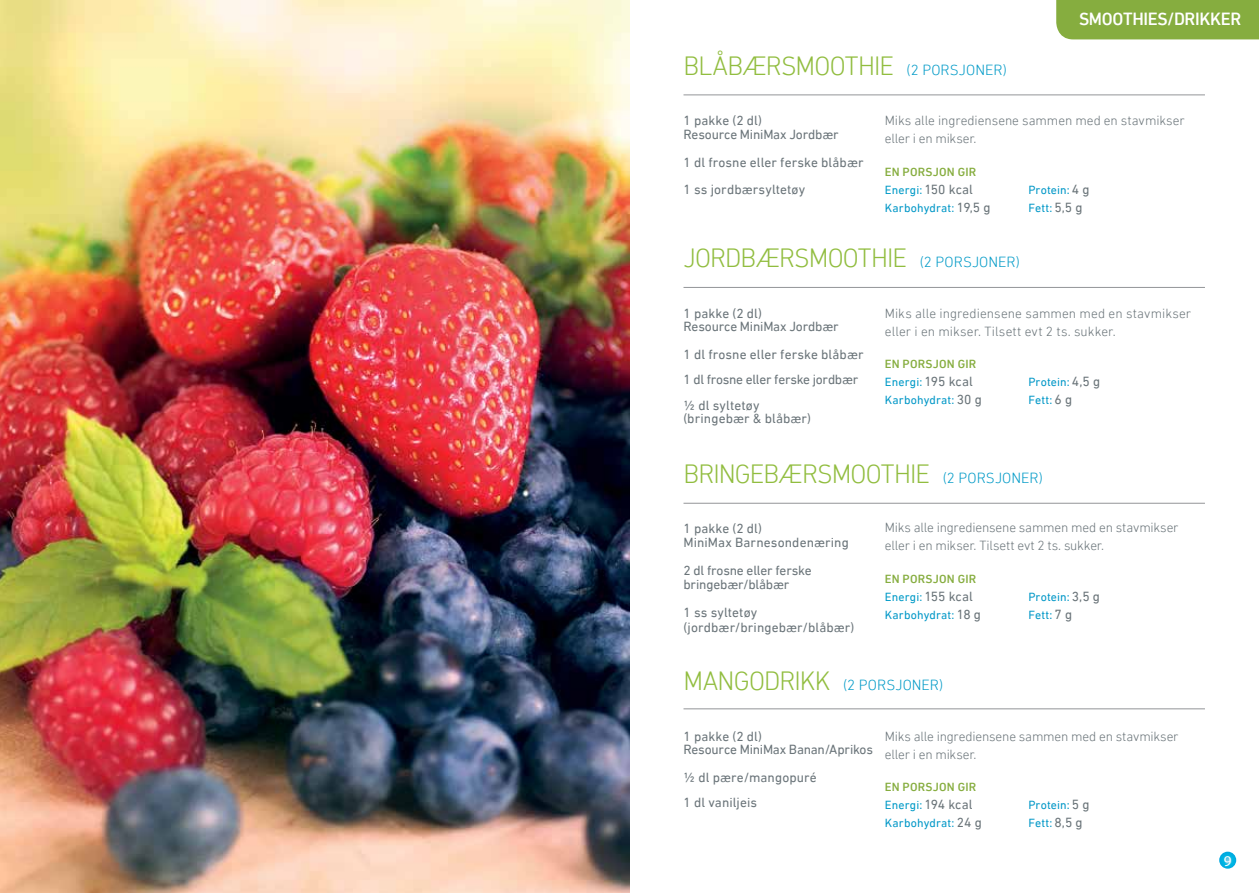
<style>
.page{position:relative;width:1259px;height:893px;background:#fff}
.page>*{position:absolute;margin:0;border:0;box-sizing:border-box;transform-origin:0 0}
.t1{font:300 27px "DIN Next LT Pro";letter-spacing:-.035em;color:#91bd3f}
.t2{font:500 18px "DIN Next LT Pro";letter-spacing:-.02em;color:#fff}
.t3{font:300 15px "DIN Next LT Pro";letter-spacing:.005em;color:#009ac7}
.t4{font:15px "Myriad Pro";color:#fff}
.t5{font:13.5px/13.5px "DIN Next LT Pro";letter-spacing:.005em;color:#6a7479}
.t6{font:300 13.5px/18px "DIN Next LT Pro";letter-spacing:-.005em;color:#6a7479}
.t7{font:13.5px/13.5px "DIN Next LT Pro";letter-spacing:-.015em;color:#6a7479}
.t8{font:500 12px/18px "DIN Next LT Pro";letter-spacing:.015em;color:#86ad3f}
.t9{font:12px/18px "DIN Next LT Pro";letter-spacing:.01em;color:#0097c7}
.s1{font-size:15px;color:#009ac7}
.s2{font-weight:400;color:#009ac7}
.s3{font-weight:400;font-size:13.5px;color:#6a7479}
.s4{font-weight:400;color:#0097c7}
.s5{font-size:13.5px;color:#6a7479}
.s6{font-size:27px;color:#91bd3f}
</style>
<div class="page">
<svg style="left:1219px;top:852px;width:17px;height:17px"></svg>
<img style="left:0;top:0;width:629px;height:893px">
<hr style="left:683px;top:95px;width:522px;height:1px;background:#939598">
<hr style="left:683px;top:287px;width:522px;height:1px;background:#939598">
<hr style="left:683px;top:503px;width:522px;height:1px;background:#939598">
<hr style="left:683px;top:708px;width:522px;height:1px;background:#939598">
<div style="left:1056px;top:0;width:203px;height:39px;background:#86ad3f"></div>
<h2 class="t2" style="left:1079px;top:9px;width:164px">SMOOTHIES/DRIKKER</h2>
<h1 class="t1" style="left:683px;top:50px;width:325px">BLÅBÆRSMOOTHIE <span class="s1">(2 PORSJONER)</span></h1>
<p class="t5" style="left:683px;top:114px;width:157px">1 pakke (2 dl)<br>Resource MiniMax Jordbær</p>
<p class="t5" style="left:683px;top:148px;width:182px;line-height:27.3px">1 dl frosne eller ferske blåbær<br>1 ss jordbærsyltetøy</p>
<p class="t6" style="left:885px;top:111px;width:301px">Miks alle ingrediensene sammen med en stavmikser eller i en mikser.</p>
<p class="t8" style="left:885px;top:162px;width:107px">EN PORSJON GIR<br><span class="s2">Energi:</span> <span class="s3">150 kcal<br></span><span class="s4">Karbohydrat:</span> <span class="s3">19,5 g</span></p>
<p class="t9" style="left:1028px;top:180px;width:63px">Protein: <span class="s5">4 g<br></span>Fett: <span class="s5">5,5 g</span></p>
<h1 class="t1" style="left:683px;top:242px;width:338px">JORDBÆRSMOOTHIE <span class="s1">(2 PORSJONER)</span></h1>
<p class="t5" style="left:683px;top:306px;width:157px">1 pakke (2 dl)<br>Resource MiniMax Jordbær</p>
<p class="t5" style="left:683px;top:342px;width:182px;line-height:25px">1 dl frosne eller ferske blåbær<br>1 dl frosne eller ferske jordbær ½ dl syltetøy</p>
<p class="t5" style="left:683px;top:411px;width:129px">(bringebær &amp; blåbær)</p>
<h1 class="t1" style="left:683px;top:458px;width:361px">BRINGEBÆRSMOOTHIE <span class="s1">(2 PORSJONER)</span></h1>
<p class="t5" style="left:683px;top:522px;width:167px">1 pakke (2 dl)<br>MiniMax Barnesondenæring</p>
<p class="t5" style="left:683px;top:564px;width:130px">2 dl frosne eller ferske bringebær/blåbær</p>
<p class="t5" style="left:683px;top:604px;width:172px;line-height:15.8px">1 ss syltetøy (jordbær/bringebær/blåbær)</p>
<p class="t3" style="left:683px;top:676px;width:261px"><span class="s6">MANGODRIKK</span> (2 PORSJONER)</p>
<p class="t7" style="left:683px;top:729px;width:191px">1 pakke (2 dl)<br>Resource MiniMax Banan/Aprikos</p>
<p class="t5" style="left:683px;top:765px;width:135px;line-height:25px">½ dl pære/mangopuré<br>1 dl vaniljeis</p>
<p class="t6" style="left:885px;top:304px;width:308px">Miks alle ingrediensene sammen med en stavmikser eller i en mikser. Tilsett evt 2 ts. sukker.</p>
<p class="t8" style="left:885px;top:355px;width:99px">EN PORSJON GIR<br><span class="s2">Energi:</span> <span class="s3">195 kcal<br></span><span class="s4">Karbohydrat:</span> <span class="s3">30 g</span></p>
<p class="t9" style="left:1028px;top:373px;width:73px">Protein: <span class="s5">4,5 g<br></span>Fett: <span class="s5">6 g</span></p>
<p class="t6" style="left:885px;top:518px;width:295px">Miks alle ingrediensene sammen med en stavmikser eller i en mikser. Tilsett evt 2 ts. sukker.</p>
<p class="t8" style="left:885px;top:570px;width:98px">EN PORSJON GIR<br><span class="s2">Energi:</span> <span class="s3">155 kcal<br></span><span class="s4">Karbohydrat:</span> <span class="s3">18 g</span></p>
<p class="t9" style="left:1028px;top:588px;width:73px">Protein: <span class="s5">3,5 g<br></span>Fett: <span class="s5">7 g</span></p>
<p class="t6" style="left:885px;top:727px;width:295px">Miks alle ingrediensene sammen med en stavmikser eller i en mikser.</p>
<p class="t8" style="left:885px;top:778px;width:98px">EN PORSJON GIR<br><span class="s2">Energi:</span> <span class="s3">194 kcal<br></span><span class="s4">Karbohydrat:</span> <span class="s3">24 g</span></p>
<p class="t9" style="left:1028px;top:795px;width:63px">Protein: <span class="s5">5 g<br></span>Fett: <span class="s5">8,5 g</span></p>
<p class="t4" style="left:1223px;top:852px;width:9px">9</p>
</div>
